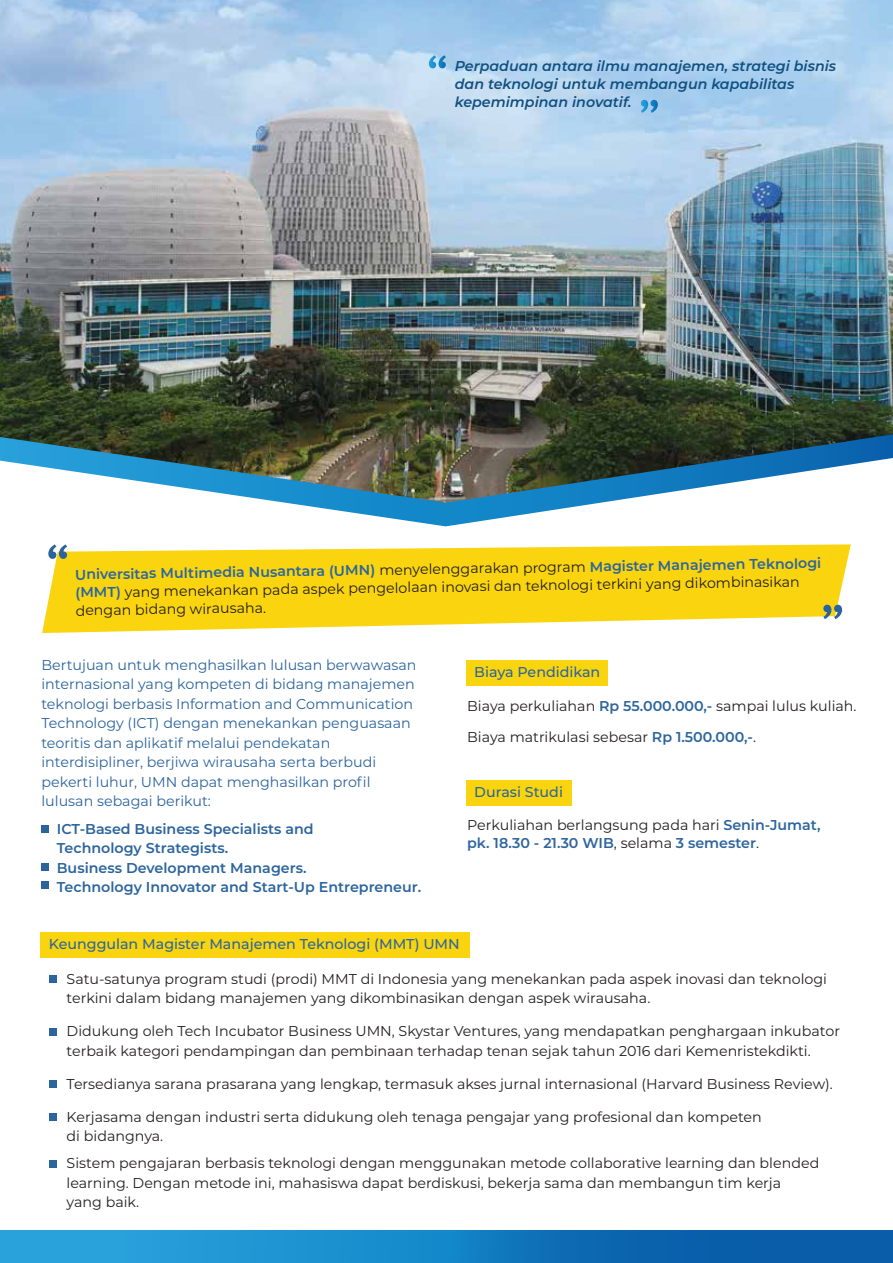
<style>
.page{position:relative;width:893px;height:1263px;background:#fff}
.page>*{position:absolute;margin:0;border:0;box-sizing:border-box;transform-origin:0 0}
.t1{font:14.25px/19.5px "Montserrat";color:#231f20}
.t2{font:14.25px/19.5px "Montserrat";color:#2b649d}
.t3{font:600 14.25px/19.5px "Montserrat";color:#2b649d}
.t4{font:italic 600 14.25px/18px "Montserrat";color:#115080}
.t5{font:500 14.25px "Montserrat";color:#2b659d}
.s1{font-weight:600;color:#2b659d}
.s2{font-weight:600;color:#2c659d}
.s3{font-weight:600;color:#2e659d}
</style>
<div class="page">
<svg style="left:288px;top:503px;width:310px;height:23px"></svg>
<img style="left:0;top:0;width:893px;height:503px">
<svg style="left:429px;top:55px;width:17px;height:13px"></svg>
<svg style="left:641px;top:100px;width:17px;height:13px"></svg>
<svg style="left:42px;top:544px;width:809px;height:89px;fill:#fad40e"></svg>
<svg style="left:48px;top:544px;width:19px;height:15px"></svg>
<svg style="left:823px;top:605px;width:19px;height:14px"></svg>
<div style="left:50px;top:975px;width:7px;height:7px;background:#2b659d"></div>
<div style="left:50px;top:1029px;width:7px;height:7px;background:#2b659d"></div>
<div style="left:50px;top:1080px;width:7px;height:7px;background:#2b659d"></div>
<div style="left:50px;top:1114px;width:7px;height:7px;background:#2b659d"></div>
<div style="left:50px;top:1160px;width:7px;height:7px;background:#2b659d"></div>
<div style="left:41px;top:932px;width:429px;height:26px;background:#fad40e"></div>
<div style="left:42px;top:825px;width:7px;height:7px;background:#2b649d"></div>
<div style="left:42px;top:863px;width:7px;height:8px;background:#2b649d"></div>
<div style="left:42px;top:882px;width:7px;height:7px;background:#2b649d"></div>
<div style="left:466px;top:661px;width:142px;height:25px;background:#fad40e"></div>
<div style="left:466px;top:780px;width:106px;height:25px;background:#fad40e"></div>
<div style="left:0;top:1230px;width:893px;height:33px;background:linear-gradient(to right,#2bace4,#0252a1)"></div>
<p class="t4" style="left:455px;top:56px;width:383px">Perpaduan antara ilmu manajemen, strategi bisnis dan teknologi untuk membangun kapabilitas kepemimpinan inovatif.</p>
<p class="t1" style="left:75px;top:565px;width:748px;line-height:18px;rotate:-1deg"><span class="s1">Universitas Multimedia Nusantara (UMN)</span> menyelenggarakan program <span class="s2">Magister Manajemen Teknologi (MMT)</span> yang menekankan pada aspek pengelolaan inovasi dan teknologi terkini yang dikombinasikan dengan bidang wirausaha.</p>
<p class="t2" style="left:41px;top:654px;width:377px">Bertujuan untuk menghasilkan lulusan berwawasan internasional yang kompeten di bidang manajemen teknologi berbasis Information and Communication Technology (ICT) dengan menekankan penguasaan teoritis dan aplikatif melalui pendekatan interdisipliner, berjiwa wirausaha serta berbudi pekerti luhur, UMN dapat menghasilkan profil lulusan sebagai berikut:</p>
<p class="t3" style="left:57px;top:818px;width:366px">ICT-Based Business Specialists and<br>Technology Strategists.<br>Business Development Managers.<br>Technology Innovator and Start-Up Entrepreneur.</p>
<p class="t5" style="left:474px;top:662px;width:128px">Biaya Pendidikan</p>
<p class="t1" style="left:467px;top:695px;width:391px">Biaya perkuliahan <span class="s2">Rp 55.000.000,-</span> sampai lulus kuliah.</p>
<p class="t1" style="left:467px;top:727px;width:290px">Biaya matrikulasi sebesar <span class="s2">Rp 1.500.000,-</span>.</p>
<p class="t5" style="left:474px;top:781px;width:90px">Durasi Studi</p>
<p class="t1" style="left:467px;top:816px;width:355px;line-height:18px">Perkuliahan berlangsung pada hari <span class="s3">Senin-Jumat, pk. 18.30 - 21.30 WIB</span>, selama <span class="s3">3 semester</span>.</p>
<p class="t5" style="left:49px;top:934px;width:412px">Keunggulan Magister Manajemen Teknologi (MMT) UMN</p>
<p class="t1" style="left:67px;top:968px;width:762px">Satu-satunya program studi (prodi) MMT di Indonesia yang menekankan pada aspek inovasi dan teknologi terkini dalam bidang manajemen yang dikombinasikan dengan aspek wirausaha.</p>
<p class="t1" style="left:67px;top:1021px;width:775px">Didukung oleh Tech Incubator Business UMN, Skystar Ventures, yang mendapatkan penghargaan inkubator terbaik kategori pendampingan dan pembinaan terhadap tenan sejak tahun 2016 dari Kemenristekdikti.</p>
<p class="t1" style="left:67px;top:1073px;width:768px">Tersedianya sarana prasarana yang lengkap, termasuk akses jurnal internasional (Harvard Business Review).</p>
<p class="t1" style="left:67px;top:1106px;width:697px">Kerjasama dengan industri serta didukung oleh tenaga pengajar yang profesional dan kompeten di bidangnya.</p>
<p class="t1" style="left:67px;top:1153px;width:754px">Sistem pengajaran berbasis teknologi dengan menggunakan metode collaborative learning dan blended learning. Dengan metode ini, mahasiswa dapat berdiskusi, bekerja sama dan membangun tim kerja yang baik.</p>
</div>
